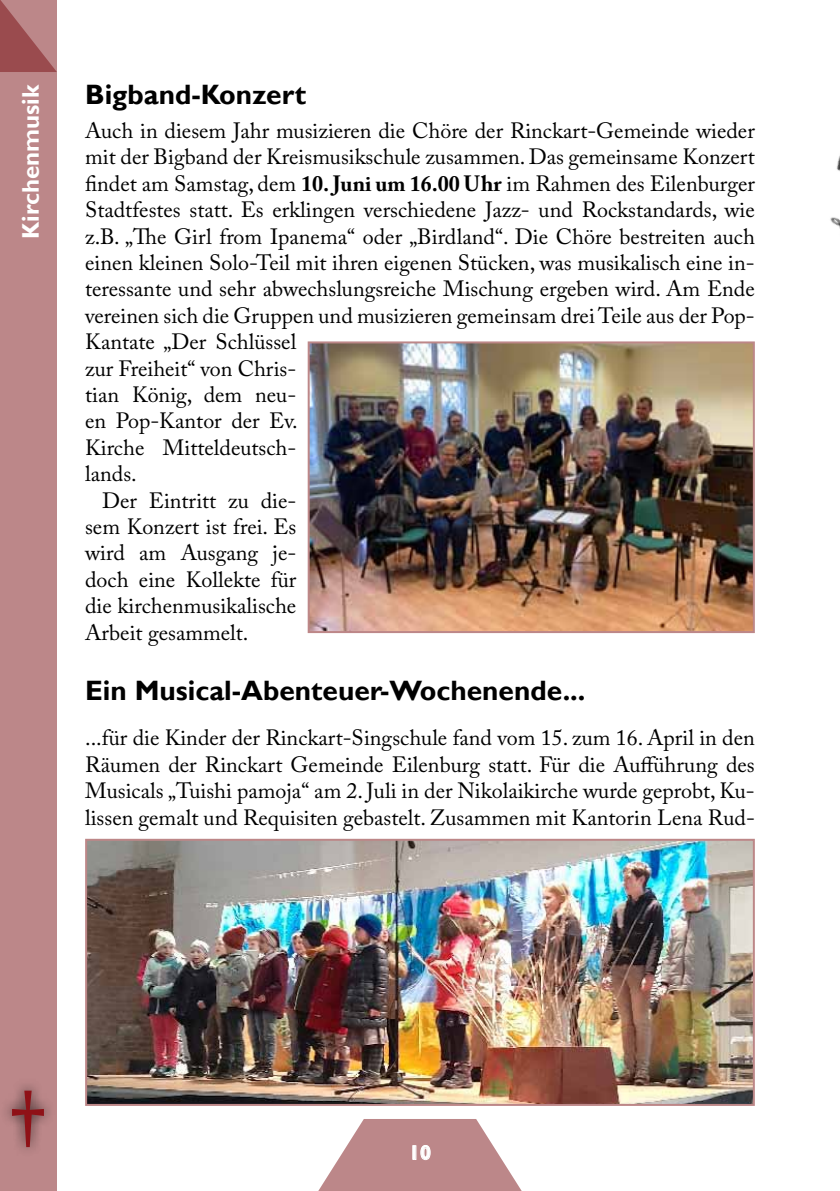
<style>
.page{position:relative;width:840px;height:1191px;background:#fff}
.page>*{position:absolute;margin:0;border:0;box-sizing:border-box;transform-origin:0 0}
.t1{font:96px "Nirmala UI";color:#8f1117}
.t2{font:700 28px "Gill Sans";color:#000}
.t3{font:700 24px "Gill Sans";color:#fff}
.t4{font:22px/26.4px "Adobe Caslon Pro";color:#000;text-align:justify}
.t5{font:700 20px "Gill Sans";color:#fff}
.s1{font-weight:700}
</style>
<div class="page">
<div style="left:0;top:0;width:57px;height:1191px;background:#bc8789"></div>
<img style="left:310px;top:344px;width:441px;height:286px">
<div style="left:307px;top:341px;width:447px;height:292px;border:2px solid #bd8788"></div>
<img style="left:88px;top:841px;width:663px;height:262px">
<div style="left:85px;top:838px;width:669px;height:268px;border:2px solid #bd8788"></div>
<svg style="left:318px;top:1119px;width:204px;height:72px"></svg>
<div style="left:0;top:1078px;width:56px;height:80px;background:#000;opacity:.75"></div>
<img style="left:830px;top:158px;width:9px;height:68px">
<p class="t3" style="left:16px;top:239px;width:156px;rotate:-90deg">Kirchenmusik</p>
<p class="t2" style="left:85px;top:78px;width:222px">Bigband-Konzert</p>
<p class="t4" style="left:85px;top:117px;width:670px">Auch in diesem Jahr musizieren die Chöre der Rinckart-Gemeinde wieder</p>
<p class="t4" style="left:85px;top:143px;width:670px">mit der Bigband der Kreismusikschule zusammen. Das gemeinsame Konzert</p>
<p class="t4" style="left:85px;top:170px;width:671px">findet am Samstag, dem <span class="s1">10. Juni um 16.00 Uhr</span> im Rahmen des Eilenburger</p>
<p class="t4" style="left:85px;top:196px;width:670px">Stadtfestes statt. Es erklingen verschiedene Jazz- und Rockstandards, wie</p>
<p class="t4" style="left:85px;top:223px;width:671px">z.B. „The Girl from Ipanema“ oder „Birdland“. Die Chöre bestreiten auch</p>
<p class="t4" style="left:85px;top:249px;width:670px">einen kleinen Solo-Teil mit ihren eigenen Stücken, was musikalisch eine in-</p>
<p class="t4" style="left:85px;top:275px;width:670px">teressante und sehr abwechslungsreiche Mischung ergeben wird. Am Ende</p>
<p class="t4" style="left:85px;top:302px;width:670px">vereinen sich die Gruppen und musizieren gemeinsam drei Teile aus der Pop-</p>
<p class="t4" style="left:85px;top:328px;width:212px">Kantate „Der Schlüssel</p>
<p class="t4" style="left:85px;top:355px;width:212px">zur Freiheit“ von Chris-</p>
<p class="t4" style="left:85px;top:381px;width:212px">tian König, dem neu-</p>
<p class="t4" style="left:85px;top:407px;width:214px">en Pop-Kantor der Ev.</p>
<p class="t4" style="left:85px;top:434px;width:212px">Kirche Mitteldeutsch-</p>
<p class="t4" style="left:85px;top:460px;width:53px">lands.</p>
<p class="t4" style="left:102px;top:487px;width:195px">Der Eintritt zu die-</p>
<p class="t4" style="left:85px;top:513px;width:213px">sem Konzert ist frei. Es</p>
<p class="t4" style="left:85px;top:539px;width:212px">wird am Ausgang je-</p>
<p class="t4" style="left:85px;top:566px;width:212px">doch eine Kollekte für</p>
<p class="t4" style="left:85px;top:592px;width:212px">die kirchenmusikalische</p>
<p class="t4" style="left:85px;top:619px;width:165px">Arbeit gesammelt.</p>
<p class="t2" style="left:85px;top:673px;width:501px">Ein Musical-Abenteuer-Wochenende...</p>
<p class="t4" style="left:85px;top:724px;width:671px">...für die Kinder der Rinckart-Singschule fand vom 15. zum 16. April in den Räumen der Rinckart Gemeinde Eilenburg statt. Für die Aufführung des Musicals „Tuishi pamoja“ am 2. Juli in der Nikolaikirche wurde geprobt, Ku&shy;lissen gemalt und Requisiten gebastelt. Zusammen mit Kantorin Lena Rud-</p>
<h1 class="t1" style="left:10px;top:1045px;width:37px">†</h1>
<p class="t5" style="left:408px;top:1140px;width:24px">10</p>
</div>
